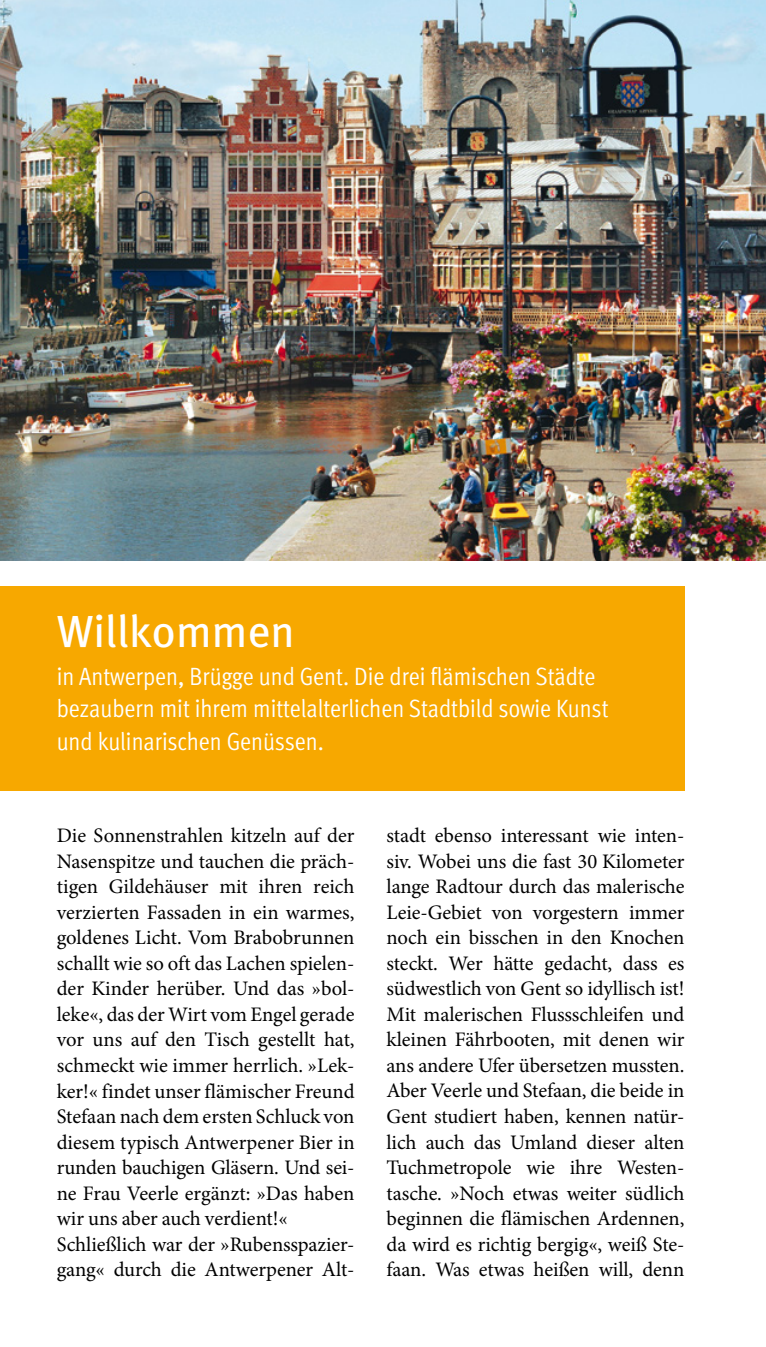
<style>
.page{position:relative;width:766px;height:1347px;background:#fff}
.page>*{position:absolute;margin:0;border:0;box-sizing:border-box;transform-origin:0 0}
.t1{font:45px "Meta OT";letter-spacing:-.01em;color:#fff}
.t2{font:25px/32.5px "Meta OT Cond Norm";color:#fff}
.t3{font:20.5px/25.5px "Minion Pro";letter-spacing:-.005em;color:#000;text-align:justify}
</style>
<div class="page">
<img style="left:0;top:0;width:765px;height:561px">
<div style="left:0;top:586px;width:684px;height:204px;background:#f7a800"></div>
<h1 class="t1" style="left:57px;top:604px;width:240px">Willkommen</h1>
<p class="t2" style="left:57px;top:659px;width:553px">in Antwerpen, Brügge und Gent. Die drei flämischen Städte bezaubern mit ihrem mittelalterlichen Stadtbild sowie Kunst und kulinarischen Genüssen.</p>
<p class="t3" style="left:57px;top:823px;width:299px;text-align:left">Die Sonnenstrahlen kitzeln auf der Nasenspitze und tauchen die präch&shy;tigen Gildehäuser mit ihren reich verzierten Fassaden in ein warmes, goldenes Licht. Vom Brabobrunnen schallt wie so oft das Lachen spielen&shy;der Kinder herüber. Und das »bol&shy;leke«, das der Wirt vom Engel gerade vor uns auf den Tisch gestellt hat, schmeckt wie immer herrlich. »Lek&shy;ker!« findet unser flämischer Freund Stefaan nach dem ersten Schluck von diesem typisch Antwerpener Bier in runden bauchigen Gläsern. Und sei&shy;ne Frau Veerle ergänzt: »Das haben wir uns aber auch verdient!« Schließlich war der »Rubensspazier&shy;gang« durch die Antwerpener Alt-</p>
<p class="t3" style="left:386px;top:823px;width:299px">stadt ebenso interessant wie inten&shy;siv. Wobei uns die fast 30 Kilometer lange Radtour durch das malerische Leie-Gebiet von vorgestern immer noch ein bisschen in den Knochen steckt. Wer hätte gedacht, dass es südwestlich von Gent so idyllisch ist!<br>Mit malerischen Flussschleifen und kleinen Fährbooten, mit denen wir ans andere Ufer übersetzen mussten.<br>Aber Veerle und Stefaan, die beide in Gent studiert haben, kennen natür&shy;lich auch das Umland dieser alten Tuchmetropole wie ihre Westen&shy;tasche. »Noch etwas weiter südlich beginnen die flämischen Ardennen, da wird es richtig bergig«, weiß Ste&shy;faan. Was etwas heißen will, denn</p>
</div>
